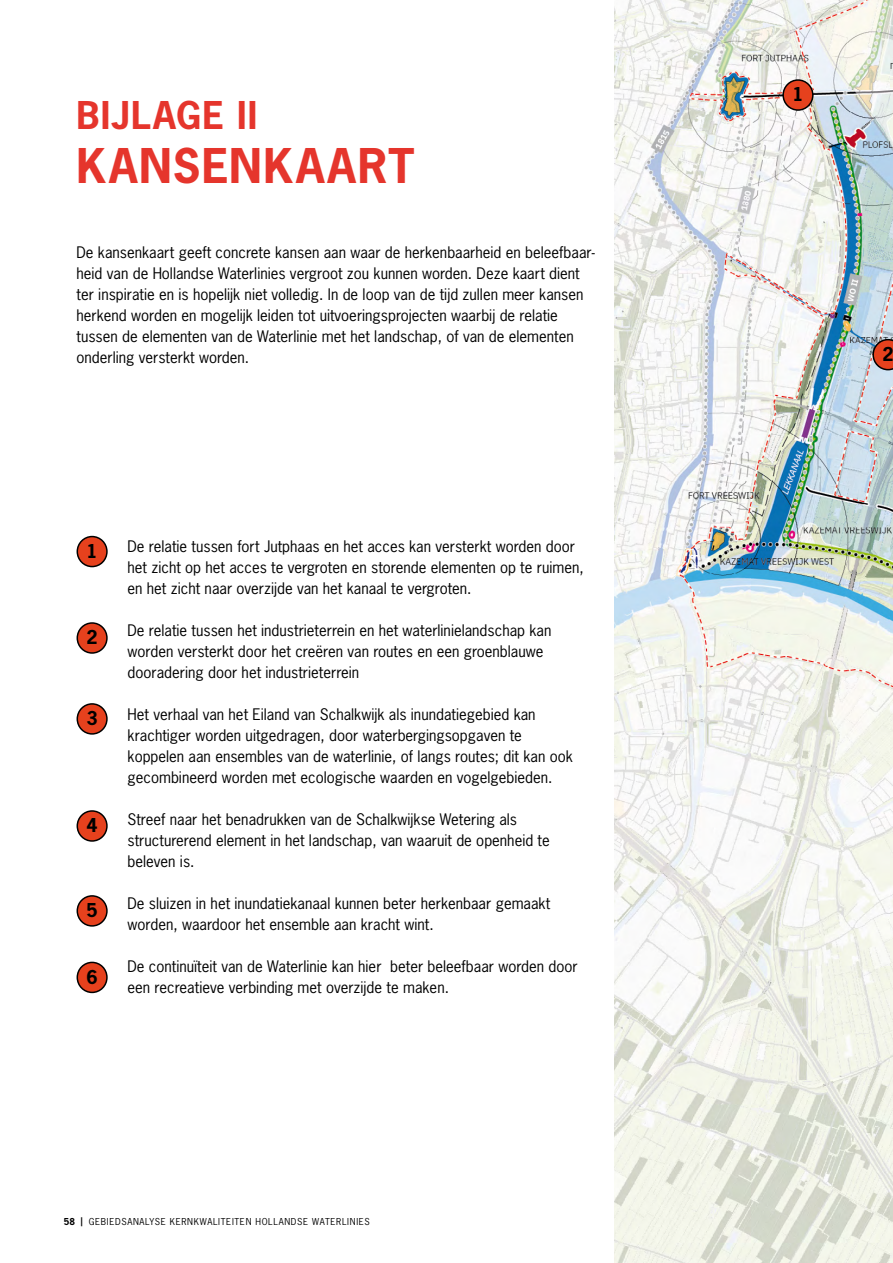
<style>
.page{position:relative;width:893px;height:1263px;background:#fff}
.page>*{position:absolute;margin:0;border:0;box-sizing:border-box;transform-origin:0 0}
.t1{font:700 45px "News Gothic Std";letter-spacing:.035em;color:#e5352c}
.t2{font:700 36px "News Gothic Std";letter-spacing:.035em;color:#e5352c}
.t3{font:700 18px "News Gothic Std";color:#000}
.t4{font:15px/21px "News Gothic Std";color:#000}
.t5{font:9px "News Gothic Std";letter-spacing:.075em;color:#000}
.s1{font-weight:700}
</style>
<div class="page">
<img style="left:614px;top:0;width:279px;height:1263px">
<div style="left:783px;top:80px;width:30px;height:30px;background:#e6411d;border-radius:50%"></div>
<div style="left:782px;top:79px;width:32px;height:32px;border:2px solid #000;border-radius:50%"></div>
<svg style="left:872px;top:339px;width:21px;height:31px"></svg>
<div style="left:77px;top:536px;width:30px;height:31px;background:#e6411d;border-radius:50%"></div>
<div style="left:77px;top:536px;width:31px;height:31px;border:2px solid #000;border-radius:50%"></div>
<div style="left:77px;top:623px;width:30px;height:30px;background:#e6411d;border-radius:50%"></div>
<div style="left:77px;top:622px;width:31px;height:32px;border:2px solid #000;border-radius:50%"></div>
<div style="left:77px;top:704px;width:30px;height:30px;background:#e6411d;border-radius:50%"></div>
<div style="left:77px;top:703px;width:31px;height:32px;border:2px solid #000;border-radius:50%"></div>
<div style="left:77px;top:811px;width:30px;height:30px;background:#e6411d;border-radius:50%"></div>
<div style="left:77px;top:810px;width:31px;height:32px;border:2px solid #000;border-radius:50%"></div>
<div style="left:77px;top:896px;width:30px;height:30px;background:#e6411d;border-radius:50%"></div>
<div style="left:77px;top:895px;width:31px;height:32px;border:2px solid #000;border-radius:50%"></div>
<div style="left:77px;top:962px;width:30px;height:30px;background:#e6411d;border-radius:50%"></div>
<div style="left:77px;top:962px;width:31px;height:31px;border:2px solid #000;border-radius:50%"></div>
<h2 class="t2" style="left:77px;top:92px;width:182px">BIJLAGE II</h2>
<h1 class="t1" style="left:77px;top:136px;width:339px">KANSENKAART</h1>
<p class="t4" style="left:77px;top:241px;width:520px">De kansenkaart geeft concrete kansen aan waar de herkenbaarheid en beleefbaar&shy;heid van de Hollandse Waterlinies vergroot zou kunnen worden. Deze kaart dient ter inspiratie en is hopelijk niet volledig. In de loop van de tijd zullen meer kansen herkend worden en mogelijk leiden tot uitvoeringsprojecten waarbij de relatie tussen de elementen van de Waterlinie met het landschap, of van de elementen onderling versterkt worden.</p>
<p class="t3" style="left:86px;top:539px;width:13px">1</p>
<p class="t3" style="left:86px;top:625px;width:13px">2</p>
<p class="t3" style="left:86px;top:706px;width:13px">3</p>
<p class="t3" style="left:86px;top:813px;width:13px">4</p>
<p class="t3" style="left:86px;top:898px;width:13px">5</p>
<p class="t3" style="left:86px;top:965px;width:13px">6</p>
<p class="t4" style="left:128px;top:535px;width:458px">De relatie tussen fort Jutphaas en het acces kan versterkt worden door het zicht op het acces te vergroten en storende elementen op te ruimen, en het zicht naar overzijde van het kanaal te vergroten.</p>
<p class="t4" style="left:128px;top:619px;width:425px">De relatie tussen het industrieterrein en het waterlinielandschap kan worden versterkt door het creëren van routes en een groenblauwe dooradering door het industrieterrein</p>
<p class="t4" style="left:128px;top:703px;width:447px">Het verhaal van het Eiland van Schalkwijk als inundatiegebied kan krachtiger worden uitgedragen, door waterbergingsopgaven te koppelen aan ensembles van de waterlinie, of langs routes; dit kan ook gecombineerd worden met ecologische waarden en vogelgebieden.</p>
<p class="t4" style="left:128px;top:808px;width:424px">Streef naar het benadrukken van de Schalkwijkse Wetering als structurerend element in het landschap, van waaruit de openheid te beleven is.</p>
<p class="t4" style="left:128px;top:892px;width:424px">De sluizen in het inundatiekanaal kunnen beter herkenbaar gemaakt worden, waardoor het ensemble aan kracht wint.</p>
<p class="t4" style="left:128px;top:955px;width:452px">De continuïteit van de Waterlinie kan hier beter beleefbaar worden door een recreatieve verbinding met overzijde te maken.</p>
<p class="t5" style="left:64px;top:1215px;width:308px"><span class="s1">58 |</span> GEBIEDSANALYSE KERNKWALITEITEN HOLLANDSE WATERLINIES</p>
<p class="t3" style="left:792px;top:82px;width:13px">1</p>
<p class="t3" style="left:882px;top:342px;width:13px">2</p>
</div>
